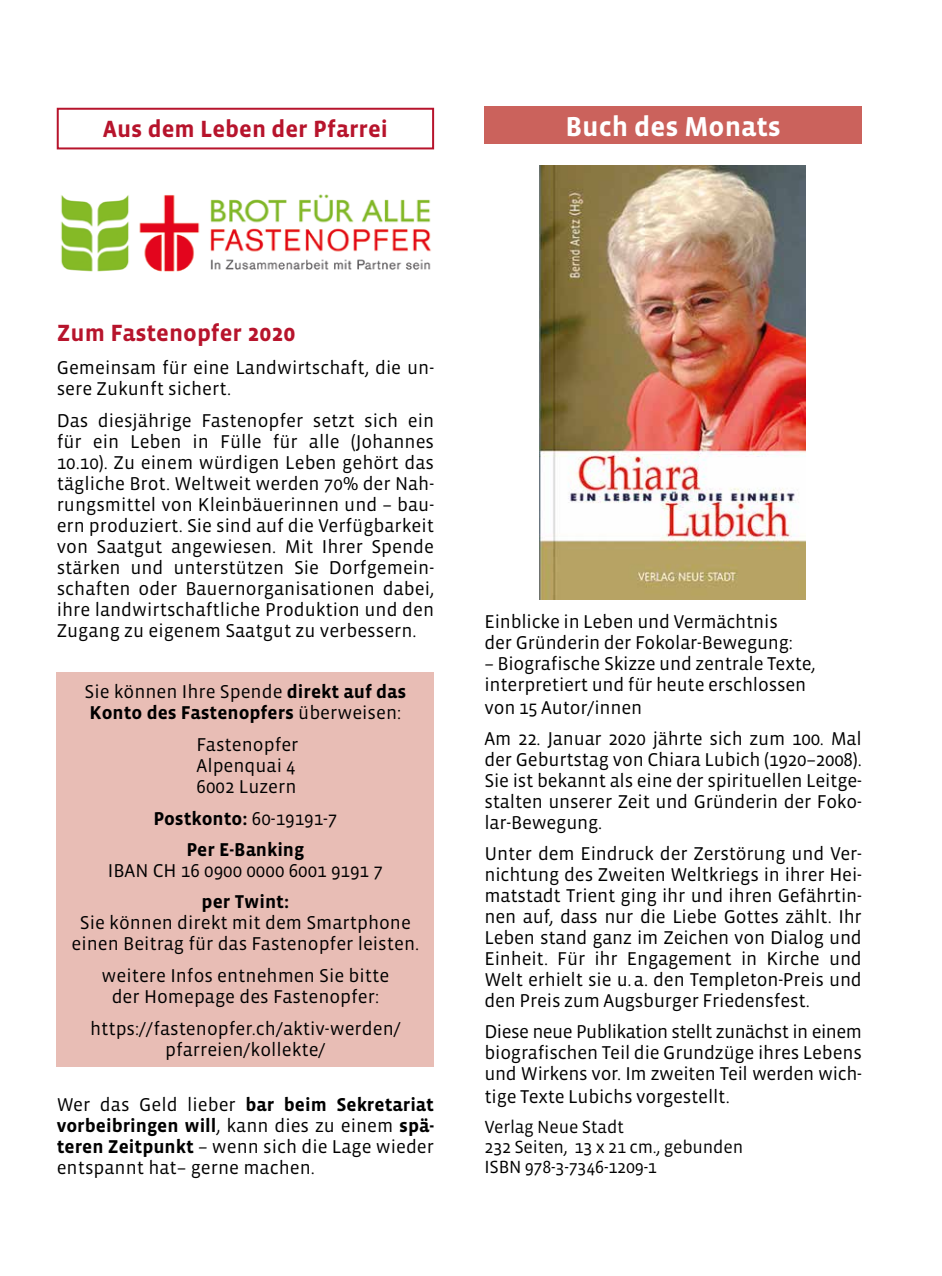
<style>
.page{position:relative;width:942px;height:1276px;background:#fff}
.page>*{position:absolute;margin:0;border:0;box-sizing:border-box;transform-origin:0 0}
.t1{font:700 28px "Vista Sans";color:#fff}
.t2{font:700 24px "Vista Sans";color:#b7142c}
.t3{font:19px/21px "Vista Sans";color:#000}
.t4{font:700 19px/21px "Vista Sans";color:#000}
.t5{font:18px/20px "Vista Sans";letter-spacing:-.01em;color:#000}
.s1{font-weight:400}
.s2{font-weight:700}
</style>
<div class="page">
<div style="left:57px;top:108px;width:377px;height:41px;border:2px solid #b7142c"></div>
<div style="left:57px;top:672px;width:377px;height:394px;background:#e8bdb5"></div>
<img style="left:61px;top:194px;width:370px;height:78px">
<div style="left:484px;top:107px;width:377px;height:37px;background:#cb625c"></div>
<img style="left:539px;top:165px;width:265px;height:434px">
<p class="t2" style="left:103px;top:117px;width:286px">Aus dem Leben der Pfarrei</p>
<h1 class="t1" style="left:565px;top:112px;width:216px">Buch des Monats</h1>
<p class="t2" style="left:57px;top:320px;width:240px">Zum Fastenopfer 2020</p>
<p class="t3" style="left:57px;top:357px;width:376px">Gemeinsam für eine Landwirtschaft, die un-- sere Zukunft sichert.</p>
<p class="t3" style="left:57px;top:410px;width:379px;text-align:justify">Das diesjährige Fastenopfer setzt sich ein für ein Leben in Fülle für alle (Johannes 10.10). Zu einem würdigen Leben gehört das tägliche Brot. Weltweit werden 70% der Nah&shy;rungsmittel von Kleinbäuerinnen und – bau&shy;ern produziert. Sie sind auf die Verfügbarkeit von Saatgut angewiesen. Mit Ihrer Spende stärken und unterstützen Sie Dorfgemein&shy;schaften oder Bauernorganisationen dabei, ihre landwirtschaftliche Produktion und den Zugang zu eigenem Saatgut zu verbessern.</p>
<p class="t4" style="left:84px;top:681px;width:323px"><span class="s1">Sie können Ihre Spende</span> direkt auf das<br>Konto des Fastenopfers <span class="s1">überweisen:</span></p>
<p class="t3" style="left:196px;top:734px;width:103px">Fastenopfer<br>Alpenquai 4<br>6002 Luzern</p>
<p class="t4" style="left:153px;top:803px;width:185px;line-height:31px;text-align:center">Postkonto: <span class="s1">60-19191-7<br></span>Per E-Banking</p>
<p class="t3" style="left:108px;top:860px;width:276px">IBAN CH 16 0900 0000 6001 9191 7</p>
<p class="t4" style="left:201px;top:891px;width:89px">per Twint:</p>
<p class="t3" style="left:72px;top:912px;width:349px;text-align:center">Sie können direkt mit dem Smartphone einen Beitrag für das Fastenopfer leisten.</p>
<p class="t3" style="left:101px;top:965px;width:289px;text-align:center">weitere Infos entnehmen Sie bitte der Homepage des Fastenopfer:</p>
<p class="t3" style="left:90px;top:1018px;width:312px;text-align:center">https://fastenopfer.ch/aktiv-werden/ pfarreien/kollekte/</p>
<p class="t3" style="left:57px;top:1094px;width:379px;text-align:justify">Wer das Geld lieber <span class="s2">bar beim Sekretariat vorbeibringen will</span>, kann dies zu einem <span class="s2">spä&shy;teren Zeitpunkt</span> – wenn sich die Lage wieder entspannt hat– gerne machen.</p>
<p class="t3" style="left:484px;top:611px;width:310px">Einblicke in Leben und Vermächtnis der Gründerin der Fokolar-Bewegung:</p>
<p class="t3" style="left:484px;top:653px;width:332px">– Biografische Skizze und zentrale Texte, interpretiert und für heute erschlossen</p>
<p class="t3" style="left:484px;top:692px;width:379px;line-height:31px">von 15 Autor/innen<br>Am 22. Januar 2020 jährte sich zum 100. Mal</p>
<p class="t3" style="left:484px;top:749px;width:379px;text-align:justify">der Geburtstag von Chiara Lubich (1920–2008).<br>Sie ist bekannt als eine der spirituellen Leitge&shy;stalten unserer Zeit und Gründerin der Foko&shy;lar-Bewegung.</p>
<p class="t3" style="left:484px;top:843px;width:379px;text-align:justify">Unter dem Eindruck der Zerstörung und Ver&shy;nichtung des Zweiten Weltkriegs in ihrer Hei&shy;matstadt Trient ging ihr und ihren Gefährtin&shy;nen auf, dass nur die Liebe Gottes zählt. Ihr Leben stand ganz im Zeichen von Dialog und Einheit. Für ihr Engagement in Kirche und Welt erhielt sie u.a. den Templeton-Preis und den Preis zum Augsburger Friedensfest.</p>
<p class="t3" style="left:484px;top:1021px;width:379px;text-align:justify">Diese neue Publikation stellt zunächst in einem biografischen Teil die Grundzüge ihres Lebens und Wirkens vor. Im zweiten Teil werden wich-</p>
<p class="t3" style="left:484px;top:1086px;width:247px">tige Texte Lubichs vorgestellt.</p>
<p class="t5" style="left:484px;top:1117px;width:260px">Verlag Neue Stadt<br>232 Seiten, 13 x 21 cm., gebunden<br>ISBN 978-3-7346-1209-1</p>
</div>
